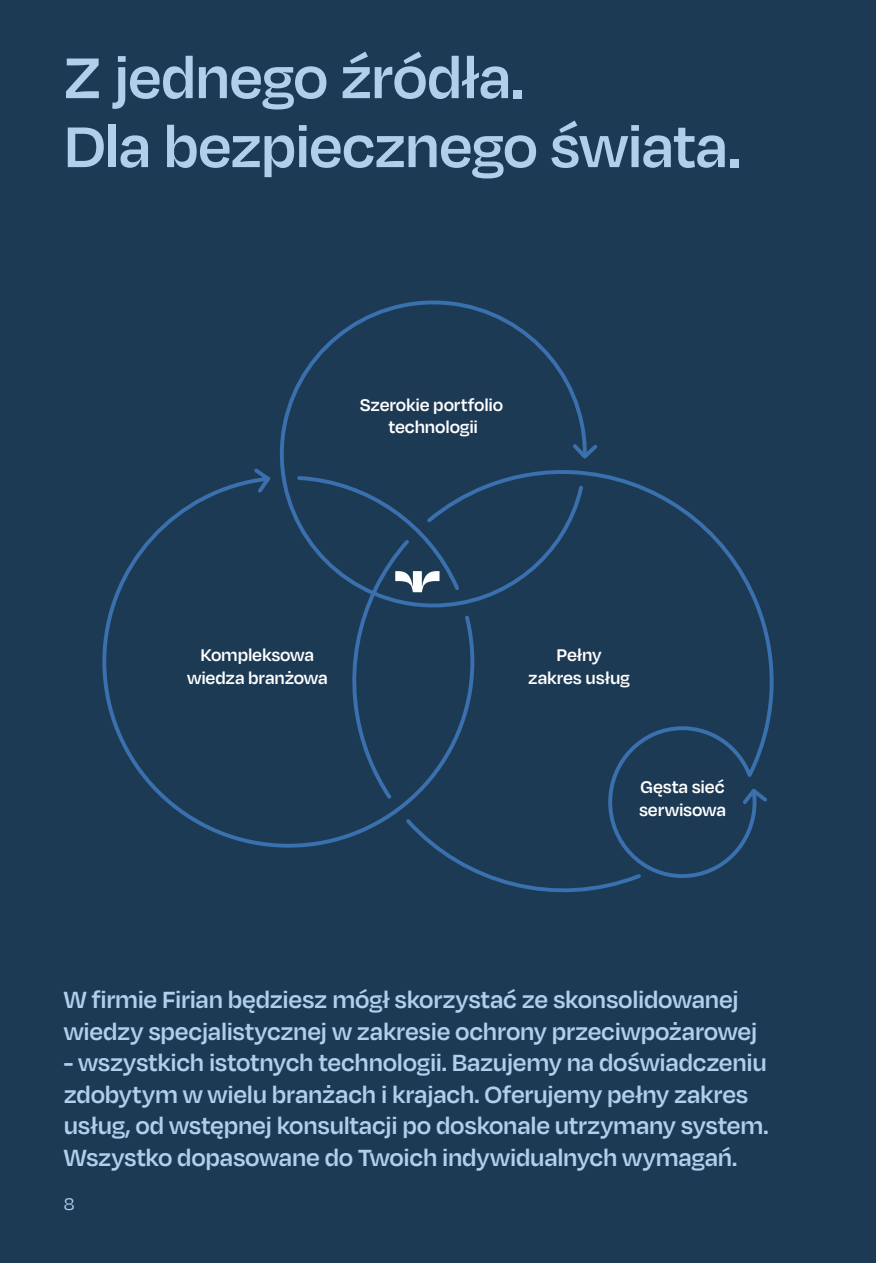
<style>
.page{position:relative;width:876px;height:1263px;background:#1d3a54}
.page>*{position:absolute;margin:0;border:0;box-sizing:border-box;transform-origin:0 0}
.t1{font:600 66px/69px "Degular";letter-spacing:-.015em;color:#afcfeb}
.t2{font:600 27px/31.5px "Degular";letter-spacing:-.01em;color:#afcfeb}
.t3{font:600 19.5px/22.5px "Degular";letter-spacing:-.01em;color:#fff;text-align:center}
.t4{font:19.5px "Degular";color:#afcfeb}
</style>
<div class="page">
<svg style="left:102px;top:468px;width:532px;height:425px"></svg>
<svg style="left:424px;top:649px;width:350px;height:231px"></svg>
<svg style="left:278px;top:300px;width:493px;height:508px"></svg>
<h1 class="t1" style="left:64px;top:40px;width:678px">Z jednego źródła.<br>Dla bezpiecznego świata.</h1>
<p class="t3" style="left:360px;top:392px;width:145px">Szerokie portfolio technologii</p>
<p class="t3" style="left:187px;top:643px;width:142px">Kompleksowa wiedza branżowa</p>
<p class="t3" style="left:528px;top:643px;width:103px">Pełny zakres usług</p>
<p class="t3" style="left:639px;top:775px;width:89px;text-align:left">Gęsta sieć serwisowa</p>
<p class="t2" style="left:64px;top:983px;width:695px">W firmie Firian będziesz mógł skorzystać ze skonsolidowanej wiedzy specjalistycznej w zakresie ochrony przeciwpożarowej</p>
<p class="t2" style="left:64px;top:1046px;width:706px">- wszystkich istotnych technologii. Bazujemy na doświadczeniu zdobytym w wielu branżach i krajach. Oferujemy pełny zakres usług, od wstępnej konsultacji po doskonale utrzymany system.<br>Wszystko dopasowane do Twoich indywidualnych wymagań.</p>
<p class="t4" style="left:64px;top:1192px;width:12px">8</p>
</div>
